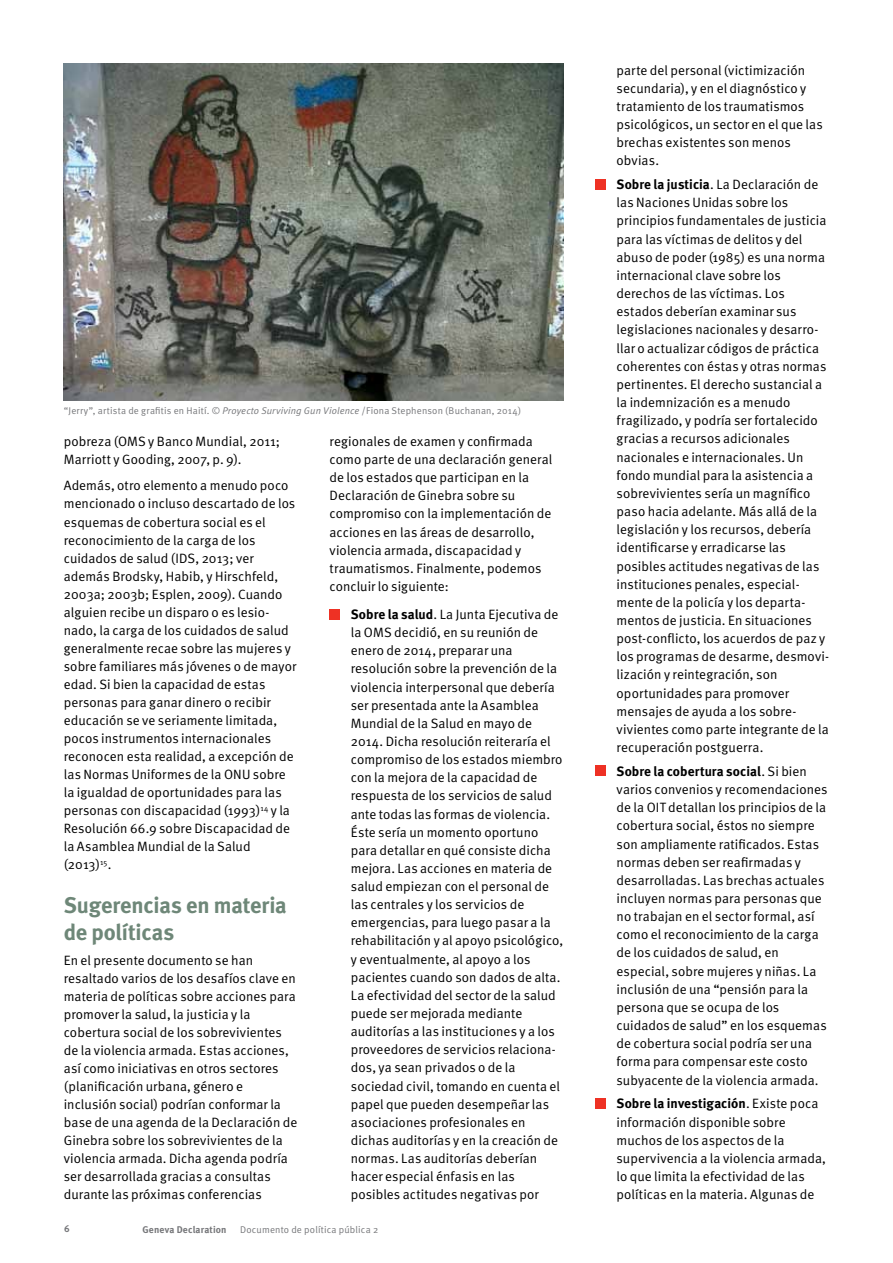
<style>
.page{position:relative;width:893px;height:1263px;background:#fff}
.page>*{position:absolute;margin:0;border:0;box-sizing:border-box;transform-origin:0 0}
.t1{font:700 22.5px/27px "Meta";letter-spacing:-.005em;color:#6e8778}
.t2{font:13.5px/18.1px "Meta Normal";letter-spacing:.005em;color:#000}
.t3{font:700 13.5px "Meta";letter-spacing:.005em;color:#000}
.t4{font:9.75px "Meta Normal";letter-spacing:.02em;color:#77787b}
.t5{font:700 9.75px "Meta";letter-spacing:.02em;color:#77787b}
.s1{font-style:italic}
.s2{font-family:"Meta";font-weight:700}
.s3{font-family:"Meta Normal";font-weight:400}
</style>
<div class="page">
<div style="left:330px;top:609px;width:10px;height:10px;background:#ee3124"></div>
<div style="left:595px;top:179px;width:11px;height:10px;background:#ee3124"></div>
<div style="left:595px;top:766px;width:11px;height:10px;background:#ee3124"></div>
<div style="left:595px;top:1098px;width:11px;height:10px;background:#ee3124"></div>
<img style="left:64px;top:64px;width:499px;height:336px">
<p class="t4" style="left:64px;top:405px;width:459px">“Jerry”, artista de grafitis en Haití. © <span class="s1">Proyecto Surviving Gun Violence</span> /Fiona Stephenson (Buchanan, 2014)</p>
<p class="t2" style="left:64px;top:432px;width:218px">pobreza (OMS y Banco Mundial, 2011;<br>Marriott y Gooding, 2007, p. 9).</p>
<p class="t2" style="left:64px;top:477px;width:234px">Además, otro elemento a menudo poco mencionado o incluso descartado de los esquemas de cobertura social es el reconocimiento de la carga de los cuidados de salud (IDS, 2013; ver además Brodsky, Habib, y Hirschfeld, 2003a; 2003b; Esplen, 2009). Cuando alguien recibe un disparo o es lesio&shy;nado, la carga de los cuidados de salud generalmente recae sobre las mujeres y sobre familiares más jóvenes o de mayor edad. Si bien la capacidad de estas personas para ganar dinero o recibir educación se ve seriamente limitada, pocos instrumentos internacionales reconocen esta realidad, a excepción de las Normas Uniformes de la ONU sobre la igualdad de oportunidades para las personas con discapacidad (1993)<sup>14</sup> y la Resolución 66.9 sobre Discapacidad de la Asamblea Mundial de la Salud (2013)<sup>15</sup>.</p>
<h1 class="t1" style="left:64px;top:891px;width:225px">Sugerencias en materia de políticas</h1>
<p class="t2" style="left:64px;top:951px;width:235px">En el presente documento se han resaltado varios de los desafíos clave en materia de políticas sobre acciones para promover la salud, la justicia y la cobertura social de los sobrevivientes de la violencia armada. Estas acciones, así como iniciativas en otros sectores (planificación urbana, género e inclusión social) podrían conformar la base de una agenda de la Declaración de Ginebra sobre los sobrevivientes de la violencia armada. Dicha agenda podría ser desarrollada gracias a consultas durante las próximas conferencias</p>
<p class="t2" style="left:330px;top:432px;width:224px">regionales de examen y confirmada como parte de una declaración general de los estados que participan en la Declaración de Ginebra sobre su compromiso con la implementación de acciones en las áreas de desarrollo, violencia armada, discapacidad y traumatismos. Finalmente, podemos concluir lo siguiente:</p>
<p class="t2" style="left:351px;top:605px;width:214px"><span class="s2">Sobre la salud</span>. La Junta Ejecutiva de la OMS decidió, en su reunión de enero de 2014, preparar una resolución sobre la prevención de la violencia interpersonal que debería ser presentada ante la Asamblea Mundial de la Salud en mayo de 2014. Dicha resolución reiteraría el compromiso de los estados miembro con la mejora de la capacidad de respuesta de los servicios de salud ante todas las formas de violencia.<br>Éste sería un momento oportuno para detallar en qué consiste dicha mejora. Las acciones en materia de salud empiezan con el personal de las centrales y los servicios de emergencias, para luego pasar a la rehabilitación y al apoyo psicológico, y eventualmente, al apoyo a los pacientes cuando son dados de alta.<br>La efectividad del sector de la salud puede ser mejorada mediante auditorías a las instituciones y a los proveedores de servicios relaciona&shy;dos, ya sean privados o de la sociedad civil, tomando en cuenta el papel que pueden desempeñar las asociaciones profesionales en dichas auditorías y en la creación de normas. Las auditorías deberían hacer especial énfasis en las posibles actitudes negativas por</p>
<p class="t5" style="left:64px;top:1222px;width:7px">6</p>
<p class="t5" style="left:142px;top:1223px;width:86px">Geneva Declaration</p>
<p class="t4" style="left:240px;top:1223px;width:140px">Documento de política pública 2</p>
<p class="t2" style="left:617px;top:61px;width:208px">parte del personal (victimización secundaria), y en el diagnóstico y tratamiento de los traumatismos psicológicos, un sector en el que las brechas existentes son menos obvias.</p>
<p class="t2" style="left:617px;top:175px;width:214px"><span class="s2">Sobre la justicia</span>. La Declaración de las Naciones Unidas sobre los principios fundamentales de justicia para las víctimas de delitos y del abuso de poder (1985) es una norma internacional clave sobre los derechos de las víctimas. Los estados deberían examinar sus legislaciones nacionales y desarro&shy;llar o actualizar códigos de práctica coherentes con éstas y otras normas pertinentes. El derecho sustancial a la indemnización es a menudo fragilizado, y podría ser fortalecido gracias a recursos adicionales nacionales e internacionales. Un fondo mundial para la asistencia a sobrevivientes sería un magnífico paso hacia adelante. Más allá de la legislación y los recursos, debería identificarse y erradicarse las posibles actitudes negativas de las instituciones penales, especial&shy;mente de la policía y los departa&shy;mentos de justicia. En situaciones post-conflicto, los acuerdos de paz y los programas de desarme, desmovi&shy;lización y reintegración, son oportunidades para promover mensajes de ayuda a los sobre&shy;vivientes como parte integrante de la recuperación postguerra.</p>
<p class="t3" style="left:617px;top:763px;width:192px">Sobre la cobertura social<span class="s3">. Si bien</span></p>
<p class="t2" style="left:617px;top:780px;width:212px">varios convenios y recomendaciones de la OIT detallan los principios de la cobertura social, éstos no siempre son ampliamente ratificados. Estas normas deben ser reafirmadas y desarrolladas. Las brechas actuales incluyen normas para personas que no trabajan en el sector formal, así como el reconocimiento de la carga de los cuidados de salud, en especial, sobre mujeres y niñas. La inclusión de una “pensión para la persona que se ocupa de los cuidados de salud” en los esquemas de cobertura social podría ser una forma para compensar este costo subyacente de la violencia armada.</p>
<p class="t3" style="left:617px;top:1095px;width:203px">Sobre la investigación<span class="s3">. Existe poca</span></p>
<p class="t2" style="left:617px;top:1113px;width:211px">información disponible sobre muchos de los aspectos de la supervivencia a la violencia armada, lo que limita la efectividad de las políticas en la materia. Algunas de</p>
</div>
